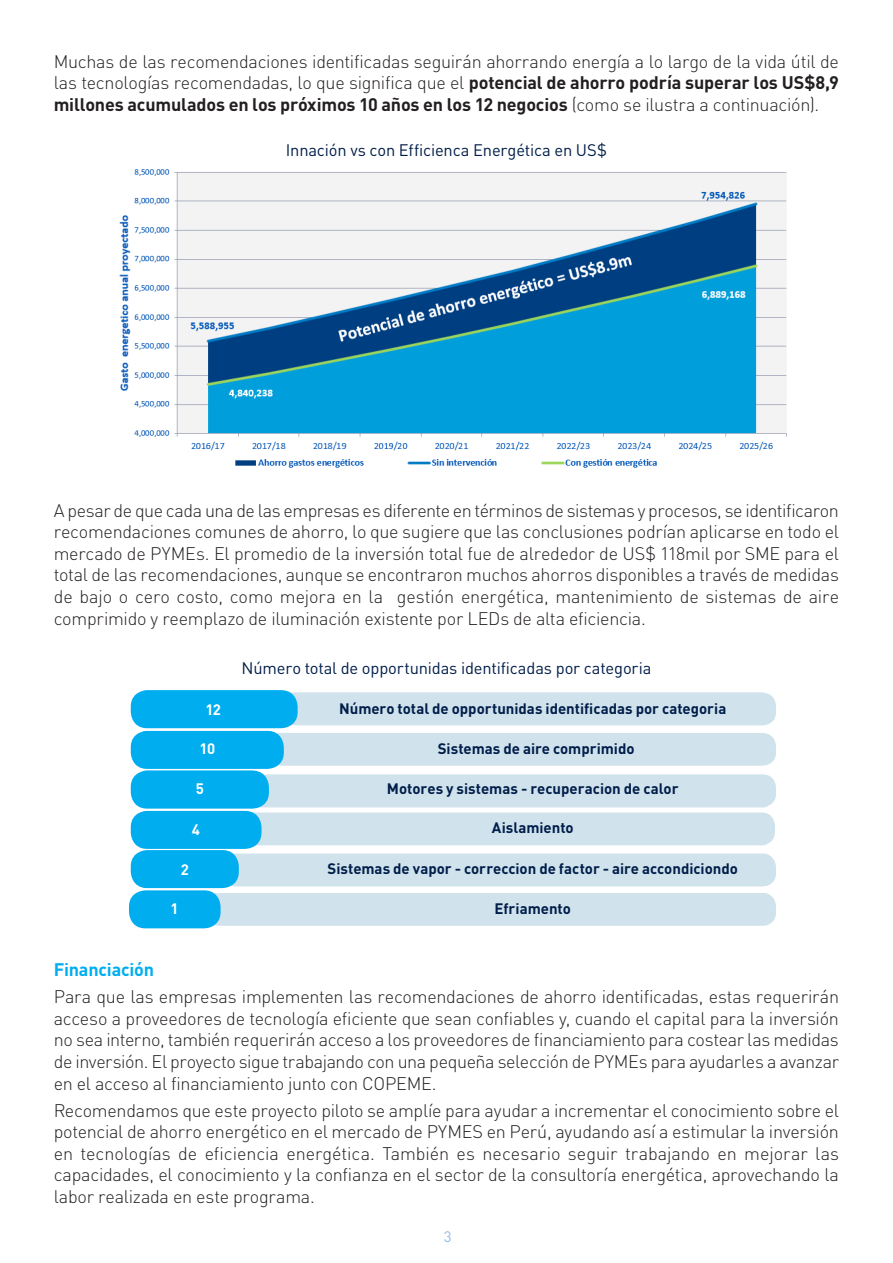
<style>
.page{position:relative;width:893px;height:1263px;background:#fff}
.page>*{position:absolute;margin:0;border:0;box-sizing:border-box;transform-origin:0 0}
.t1{font:300 18px/21.6px "DINOT";letter-spacing:-.015em;color:#231f20;text-align:justify}
.t2{font:700 18px "DINOT";letter-spacing:-.01em;color:#00aeef}
.t3{font:16.5px "DINOT";letter-spacing:-.01em;color:#001e4a}
.t4{font:700 15px "DINOT";color:#001e4a}
.t5{font:700 15px "DINOT";color:#fff}
.t6{font:15px "DINOT";color:#8fbae5}
.s1{font-weight:700}
</style>
<div class="page">
<img style="left:119px;top:169px;width:668px;height:299px">
<img style="left:129px;top:690px;width:647px;height:239px">
<div style="left:284px;top:693px;width:492px;height:32px;background:#d0e2ec;border-radius:14px"></div>
<div style="left:269px;top:733px;width:507px;height:33px;background:#d0e2ec;border-radius:14px"></div>
<div style="left:209px;top:893px;width:567px;height:33px;background:#d0e2ec;border-radius:14px"></div>
<div style="left:223px;top:854px;width:553px;height:32px;background:#d0e2ec;border-radius:14px"></div>
<div style="left:237px;top:812px;width:538px;height:33px;background:#d0e2ec;border-radius:14px"></div>
<div style="left:254px;top:774px;width:522px;height:33px;background:#d0e2ec;border-radius:14px"></div>
<div style="left:131px;top:690px;width:167px;height:38px;background:#00aeef;border-radius:16px"></div>
<div style="left:131px;top:731px;width:153px;height:38px;background:#00aeef;border-radius:16px"></div>
<div style="left:131px;top:771px;width:138px;height:38px;background:#00aeef;border-radius:16px"></div>
<div style="left:131px;top:811px;width:130px;height:38px;background:#00aeef;border-radius:16px"></div>
<div style="left:131px;top:850px;width:108px;height:38px;background:#00aeef;border-radius:16px"></div>
<div style="left:129px;top:890px;width:92px;height:38px;background:#00aeef;border-radius:16px"></div>
<p class="t1" style="left:54px;top:50px;width:787px">Muchas de las recomendaciones identificadas seguirán ahorrando energía a lo largo de la vida útil de las tecnologías recomendadas, lo que significa que el <span class="s1">potencial de ahorro podría superar los US$8,9 millones acumulados en los próximos 10 años en los 12 negocios</span> (como se ilustra a continuación).</p>
<p class="t3" style="left:286px;top:140px;width:322px">Innación vs con Efficienca Energética en US$</p>
<p class="t1" style="left:54px;top:499px;width:787px">A pesar de que cada una de las empresas es diferente en términos de sistemas y procesos, se identificaron recomendaciones comunes de ahorro, lo que sugiere que las conclusiones podrían aplicarse en todo el mercado de PYMEs. El promedio de la inversión total fue de alrededor de US$ 118mil por SME para el total de las recomendaciones, aunque se encontraron muchos ahorros disponibles a través de medidas de bajo o cero costo, como mejora en la gestión energética, mantenimiento de sistemas de aire comprimido y reemplazo de iluminación existente por LEDs de alta eficiencia.</p>
<p class="t5" style="left:205px;top:699px;width:17px">12</p>
<p class="t5" style="left:199px;top:738px;width:17px">10</p>
<p class="t5" style="left:196px;top:779px;width:10px">5</p>
<p class="t5" style="left:192px;top:819px;width:10px">4</p>
<p class="t5" style="left:181px;top:860px;width:10px">2</p>
<p class="t5" style="left:171px;top:899px;width:10px">1</p>
<p class="t3" style="left:242px;top:658px;width:411px">Número total de opportunidas identificadas por categoria</p>
<p class="t4" style="left:339px;top:698px;width:389px">Número total de opportunidas identificadas por categoria</p>
<p class="t4" style="left:438px;top:739px;width:198px">Sistemas de aire comprimido</p>
<p class="t4" style="left:387px;top:779px;width:293px">Motores y sistemas - recuperacion de calor</p>
<p class="t4" style="left:492px;top:818px;width:83px">Aislamiento</p>
<p class="t4" style="left:328px;top:858px;width:412px">Sistemas de vapor - correccion de factor - aire accondiciondo</p>
<p class="t4" style="left:495px;top:899px;width:78px">Efriamento</p>
<p class="t2" style="left:54px;top:958px;width:102px">Financiación</p>
<p class="t1" style="left:54px;top:986px;width:787px">Para que las empresas implementen las recomendaciones de ahorro identificadas, estas requerirán acceso a proveedores de tecnología eficiente que sean confiables y, cuando el capital para la inversión no sea interno, también requerirán acceso a los proveedores de financiamiento para costear las medidas de inversión. El proyecto sigue trabajando con una pequeña selección de PYMEs para ayudarles a avanzar en el acceso al financiamiento junto con COPEME.</p>
<p class="t1" style="left:54px;top:1099px;width:787px">Recomendamos que este proyecto piloto se amplíe para ayudar a incrementar el conocimiento sobre el potencial de ahorro energético en el mercado de PYMES en Perú, ayudando así a estimular la inversión en tecnologías de eficiencia energética. También es necesario seguir trabajando en mejorar las capacidades, el conocimiento y la confianza en el sector de la consultoría energética, aprovechando la labor realizada en este programa.</p>
<p class="t6" style="left:444px;top:1227px;width:9px">3</p>
</div>
